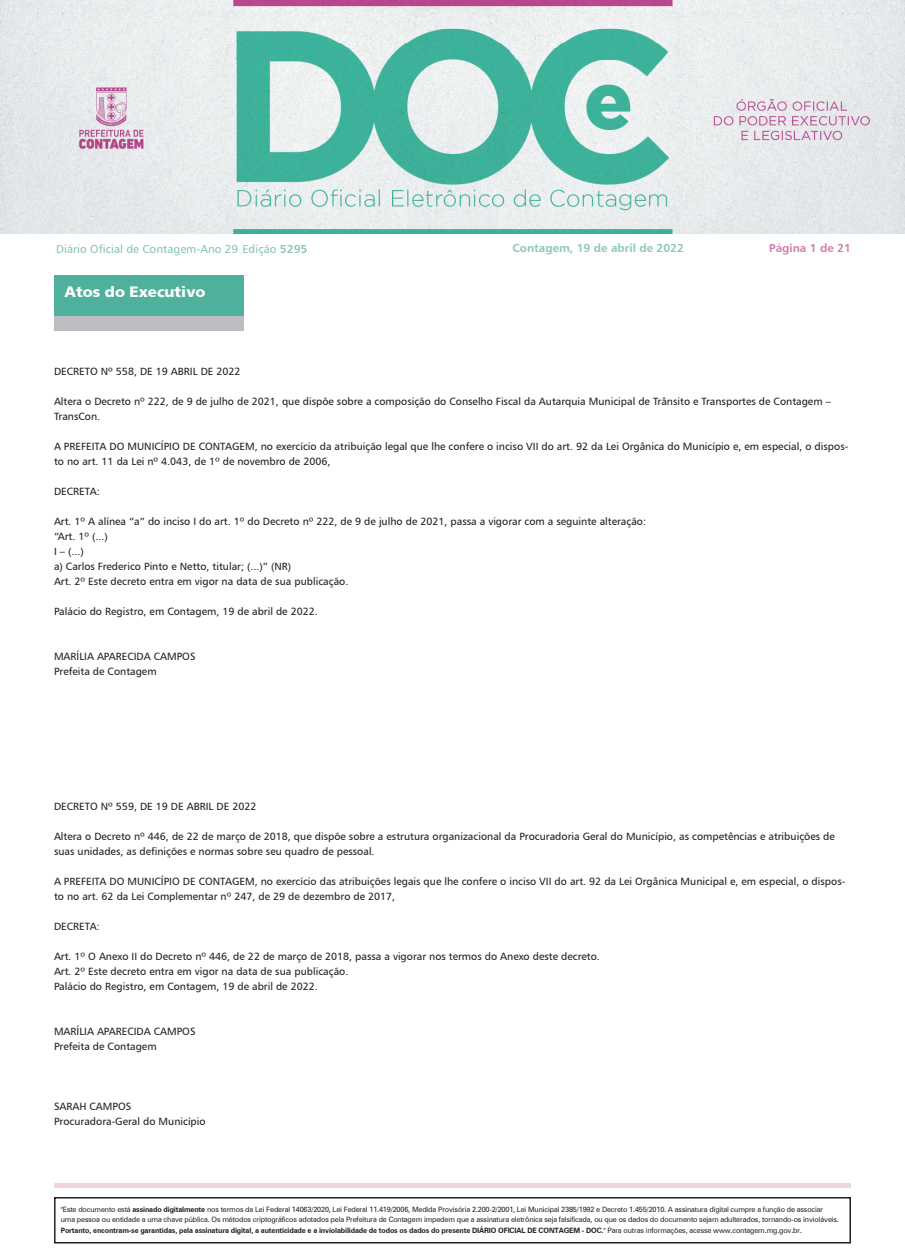
<style>
.page{position:relative;width:905px;height:1260px;background:#fff}
.page>*{position:absolute;margin:0;border:0;box-sizing:border-box;transform-origin:0 0}
.t1{font:900 15px "Frutiger";color:#fff}
.t2{font:11.55px "Humanist 777 BT Roman B";color:#89c5b5}
.t3{font:11.55px "Humanist 777 BT Bold B";color:#89c5b5}
.t4{font:11.55px "Humanist 777 BT Bold B";color:#d379a7}
.t5{font:10.5px/15px "Humanist 777 BT Roman B";color:#231f20}
.t6{font:7.35px/10.5px "Zurich BT";letter-spacing:-.02em;color:#231f20}
.s1{font-family:"Humanist 777 BT Bold B"}
.s2{font-weight:700}
</style>
<div class="page">
<hr style="left:55px;top:1184px;width:795px;height:4px;background:#efd5e2">
<div style="left:54px;top:1197px;width:796px;height:47px;border:2px solid #231f20"></div>
<div style="left:54px;top:276px;width:189px;height:40px;background:#4fb19d"></div>
<div style="left:54px;top:316px;width:189px;height:14px;background:#bcbdc0"></div>
<img style="left:0;top:0;width:904px;height:234px">
<img style="left:155px;top:29px;width:695px;height:14px">
<img style="left:510px;top:48px;width:170px;height:11px">
<img style="left:770px;top:47px;width:80px;height:11px">
<img style="left:156px;top:48px;width:226px;height:11px">
<div style="left:54px;top:25px;width:78px;height:32px;background:#eaedee"></div>
<p class="t2" style="left:56px;top:242px;width:253px">Diário Oficial de Contagem-Ano 29 Edição <span class="s1">5295</span></p>
<p class="t3" style="left:512px;top:241px;width:173px">Contagem, 19 de abril de 2022</p>
<p class="t4" style="left:769px;top:241px;width:83px">Página 1 de 21</p>
<h1 class="t1" style="left:64px;top:283px;width:142px">Atos do Executivo</h1>
<p class="t5" style="left:54px;top:364px;width:188px">DECRETO Nº 558, DE 19 ABRIL DE 2022</p>
<p class="t5" style="left:54px;top:394px;width:778px">Altera o Decreto nº 222, de 9 de julho de 2021, que dispõe sobre a composição do Conselho Fiscal da Autarquia Municipal de Trânsito e Transportes de Contagem –<br>TransCon.</p>
<p class="t5" style="left:54px;top:439px;width:795px">A PREFEITA DO MUNICÍPIO DE CONTAGEM, no exercício da atribuição legal que lhe confere o inciso VII do art. 92 da Lei Orgânica do Município e, em especial, o dispos&shy;to no art. 11 da Lei nº 4.043, de 1º de novembro de 2006,</p>
<p class="t5" style="left:54px;top:484px;width:47px">DECRETA:</p>
<p class="t5" style="left:54px;top:514px;width:593px">Art. 1º A alínea “a” do inciso I do art. 1º do Decreto nº 222, de 9 de julho de 2021, passa a vigorar com a seguinte alteração: “Art. 1º (...)<br>I – (...)<br>a) Carlos Frederico Pinto e Netto, titular; (...)” (NR)<br>Art. 2º Este decreto entra em vigor na data de sua publicação.</p>
<p class="t5" style="left:54px;top:604px;width:265px">Palácio do Registro, em Contagem, 19 de abril de 2022.</p>
<p class="t5" style="left:54px;top:649px;width:143px">MARÍLIA APARECIDA CAMPOS<br>Prefeita de Contagem</p>
<p class="t5" style="left:54px;top:799px;width:204px">DECRETO Nº 559, DE 19 DE ABRIL DE 2022</p>
<p class="t5" style="left:54px;top:829px;width:782px">Altera o Decreto nº 446, de 22 de março de 2018, que dispõe sobre a estrutura organizacional da Procuradoria Geral do Município, as competências e atribuições de suas unidades, as definições e normas sobre seu quadro de pessoal.</p>
<p class="t5" style="left:54px;top:874px;width:792px">A PREFEITA DO MUNICÍPIO DE CONTAGEM, no exercício das atribuições legais que lhe confere o inciso VII do art. 92 da Lei Orgânica Municipal e, em especial, o dispos&shy;to no art. 62 da Lei Complementar nº 247, de 29 de dezembro de 2017,</p>
<p class="t5" style="left:54px;top:919px;width:47px">DECRETA:</p>
<p class="t5" style="left:54px;top:949px;width:547px">Art. 1º O Anexo II do Decreto nº 446, de 22 de março de 2018, passa a vigorar nos termos do Anexo deste decreto.<br>Art. 2º Este decreto entra em vigor na data de sua publicação.<br>Palácio do Registro, em Contagem, 19 de abril de 2022.</p>
<p class="t5" style="left:54px;top:1024px;width:143px">MARÍLIA APARECIDA CAMPOS<br>Prefeita de Contagem</p>
<p class="t5" style="left:54px;top:1099px;width:153px">SARAH CAMPOS<br>Procuradora-Geral do Município</p>
<p class="t6" style="left:61px;top:1204px;width:779px">"Este documento está <span class="s2">assinado digitalmente</span> nos termos da Lei Federal 14063/2020, Lei Federal 11.419/2006, Medida Provisória 2.200-2/2001, Lei Municipal 2385/1992 e Decreto 1.455/2010. A assinatura digital cumpre a função de associar uma pessoa ou entidade a uma chave pública. Os métodos criptográficos adotados pela Prefeitura de Contagem impedem que a assinatura eletrônica seja falsificada, ou que os dados do documento sejam adulterados, tornando-os invioláveis.<br><span class="s2">Portanto, encontram-se garantidas, pela assinatura digital, a autenticidade e a inviolabilidade de todos os dados do presente DIÁRIO OFICIAL DE CONTAGEM - DOC.</span>" Para outras informações, acesse www.contagem.mg.gov.br.</p>
</div>
